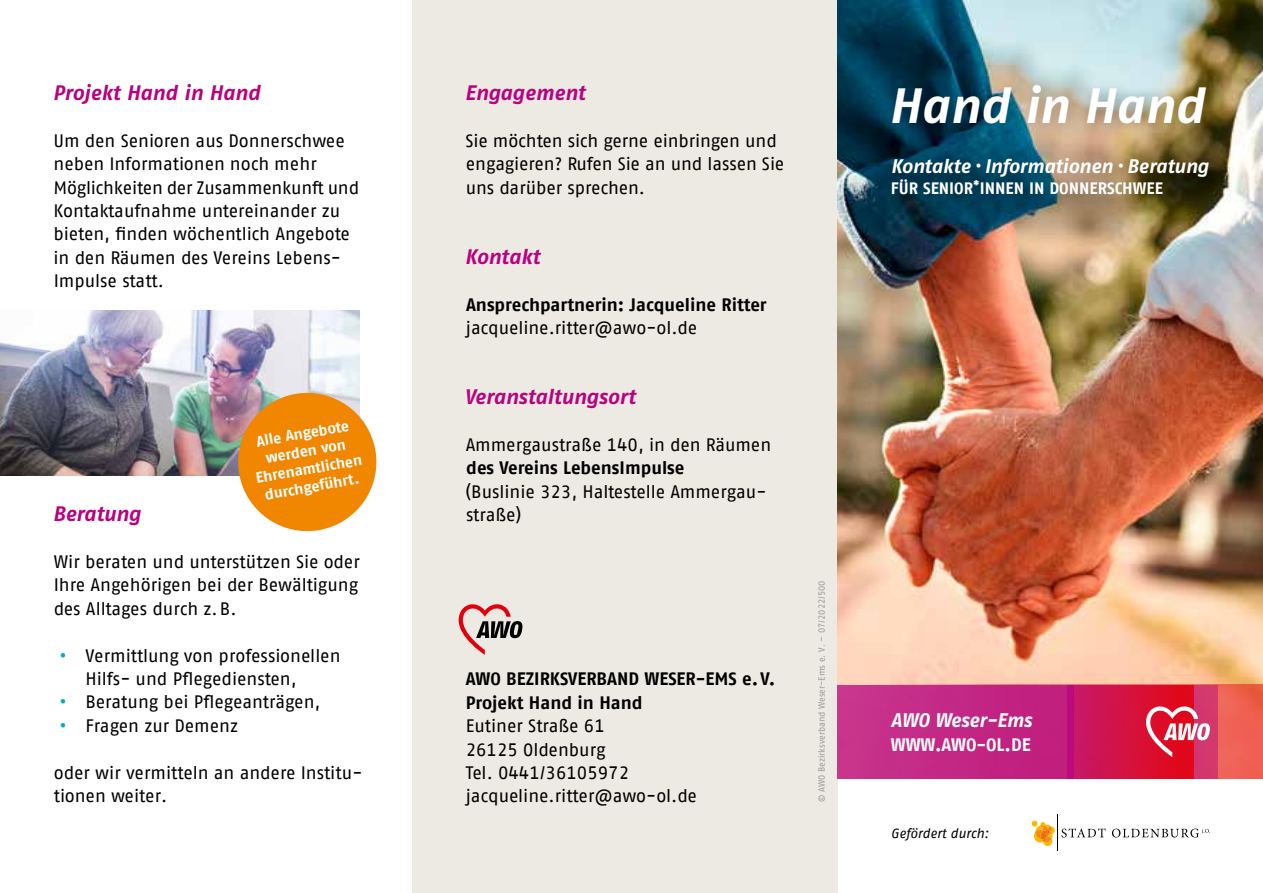
<style>
.page{position:relative;width:1263px;height:893px;background:#fff}
.page>*{position:absolute;margin:0;border:0;box-sizing:border-box;transform-origin:0 0}
.t1{font:italic 700 49.5px "Fago Pro";color:#fff}
.t2{font:italic 700 21px "Fago Pro";letter-spacing:-.005em;color:#b7037f}
.t3{font:italic 700 19.65px "Fago Pro";letter-spacing:-.01em;color:#fff}
.t4{font:18px/23.4px "AWO Fago Office";letter-spacing:-.005em;color:#000}
.t5{font:700 18px/23.7px "AWO Fago Office";color:#000}
.t6{font:700 18px "AWO Fago Office";letter-spacing:-.005em;color:#fff}
.t7{font:700 16.5px "AWO Fago Office";color:#fff}
.t8{font:700 15px/18px "AWO Fago Office";color:#fff;text-align:center}
.t9{font:italic 13.5px "AWO Fago Office";color:#000}
.t10{font:9px "AWO Fago Office";color:#9c9c9d}
.s1{font-weight:700;color:#00adba}
</style>
<div class="page">
<div style="left:412px;top:0;width:426px;height:893px;background:#eceae2"></div>
<img style="left:838px;top:0;width:425px;height:685px">
<svg style="left:459px;top:604px;width:63px;height:51px"></svg>
<hr style="left:1057px;top:814px;width:1px;height:37px;background:#000">
<svg style="left:1061px;top:828px;width:44px;height:9px"></svg>
<svg style="left:1112px;top:829px;width:98px;height:8px"></svg>
<svg style="left:1032px;top:821px;width:23px;height:25px"></svg>
<img style="left:0;top:311px;width:359px;height:164px">
<svg style="left:1218px;top:685px;width:45px;height:94px;background:#ee6152"></svg>
<svg style="left:838px;top:685px;width:380px;height:94px;background:#c42983"></svg>
<div style="left:1074px;top:685px;width:120px;height:94px;background:linear-gradient(to right,#c81966,#e30712)"></div>
<div style="left:1067px;top:685px;width:7px;height:94px;background:#b90a7e"></div>
<svg style="left:1146px;top:706px;width:64px;height:51px"></svg>
<div style="left:882px;top:75px;width:340px;height:66px;background:#000;opacity:.25"></div>
<div style="left:872px;top:139px;width:362px;height:81px;background:#000;opacity:.75"></div>
<svg style="left:233px;top:387px;width:144px;height:145px"></svg>
<p class="t2" style="left:53px;top:80px;width:209px">Projekt Hand in Hand</p>
<p class="t4" style="left:53px;top:129px;width:307px">Um den Senioren aus Donnerschwee neben Informationen noch mehr<br>Möglichkeiten der Zusammenkunft und<br>Kontaktaufnahme untereinander zu bieten, finden wöchentlich Angebote in den Räumen des Vereins Lebens-<br>Impulse statt.</p>
<p class="t8" style="left:248px;top:433px;width:109px;rotate:-10deg">Alle Angebote werden von<br>Ehrenamtlichen durchgeführt.</p>
<p class="t2" style="left:53px;top:501px;width:90px">Beratung</p>
<p class="t4" style="left:54px;top:550px;width:308px;text-align:justify">Wir beraten und unterstützen Sie oder Ihre Angehörigen bei der Bewältigung des Alltages durch z.B.</p>
<p class="t4" style="left:85px;top:643px;width:257px;text-indent:-26px"><span class="s1">•</span> Vermittlung von professionellen<br>Hilfs- und Pflegediensten,</p>
<p class="t4" style="left:59px;top:690px;width:262px"><span class="s1">•</span> Beratung bei Pflegeanträgen,</p>
<p class="t4" style="left:59px;top:714px;width:180px"><span class="s1">•</span> Fragen zur Demenz</p>
<p class="t4" style="left:54px;top:760px;width:310px">oder wir vermitteln an andere Institu&shy;tionen weiter.</p>
<p class="t2" style="left:465px;top:80px;width:122px">Engagement</p>
<p class="t4" style="left:466px;top:129px;width:320px">Sie möchten sich gerne einbringen und engagieren? Rufen Sie an und lassen Sie uns darüber sprechen.</p>
<p class="t2" style="left:465px;top:244px;width:76px">Kontakt</p>
<p class="t5" style="left:466px;top:292px;width:302px">Ansprechpartnerin: Jacqueline Ritter</p>
<p class="t4" style="left:466px;top:316px;width:233px">jacqueline.ritter@awo-ol.de</p>
<p class="t2" style="left:464px;top:384px;width:173px">Veranstaltungsort</p>
<p class="t4" style="left:466px;top:433px;width:307px">Ammergaustraße 140, in den Räumen</p>
<p class="t5" style="left:466px;top:456px;width:220px">des Vereins LebensImpulse</p>
<p class="t4" style="left:466px;top:480px;width:302px">(Buslinie 323, Haltestelle Ammergau&shy;straße)</p>
<p class="t5" style="left:466px;top:667px;width:311px">AWO BEZIRKSVERBAND WESER-EMS e.V.<br>Projekt Hand in Hand</p>
<p class="t4" style="left:466px;top:714px;width:233px">Eutiner Straße 61<br>26125 Oldenburg<br>Tel. 0441/36105972 jacqueline.ritter@awo-ol.de</p>
<p class="t10" style="left:817px;top:802px;width:223px;rotate:-90deg">© AWO Bezirksverband Weser-Ems e. V. – 07/2022/500</p>
<h1 class="t1" style="left:888px;top:76px;width:317px">Hand in Hand</h1>
<p class="t3" style="left:891px;top:154px;width:319px">Kontakte · Informationen · Beratung</p>
<p class="t7" style="left:891px;top:178px;width:273px">FÜR SENIOR<sup>*</sup>INNEN IN DONNERSCHWEE</p>
<p class="t3" style="left:891px;top:709px;width:142px">AWO Weser-Ems</p>
<p class="t6" style="left:891px;top:735px;width:141px">WWW.AWO-OL.DE</p>
<p class="t9" style="left:891px;top:825px;width:99px">Gefördert durch:</p>
</div>
